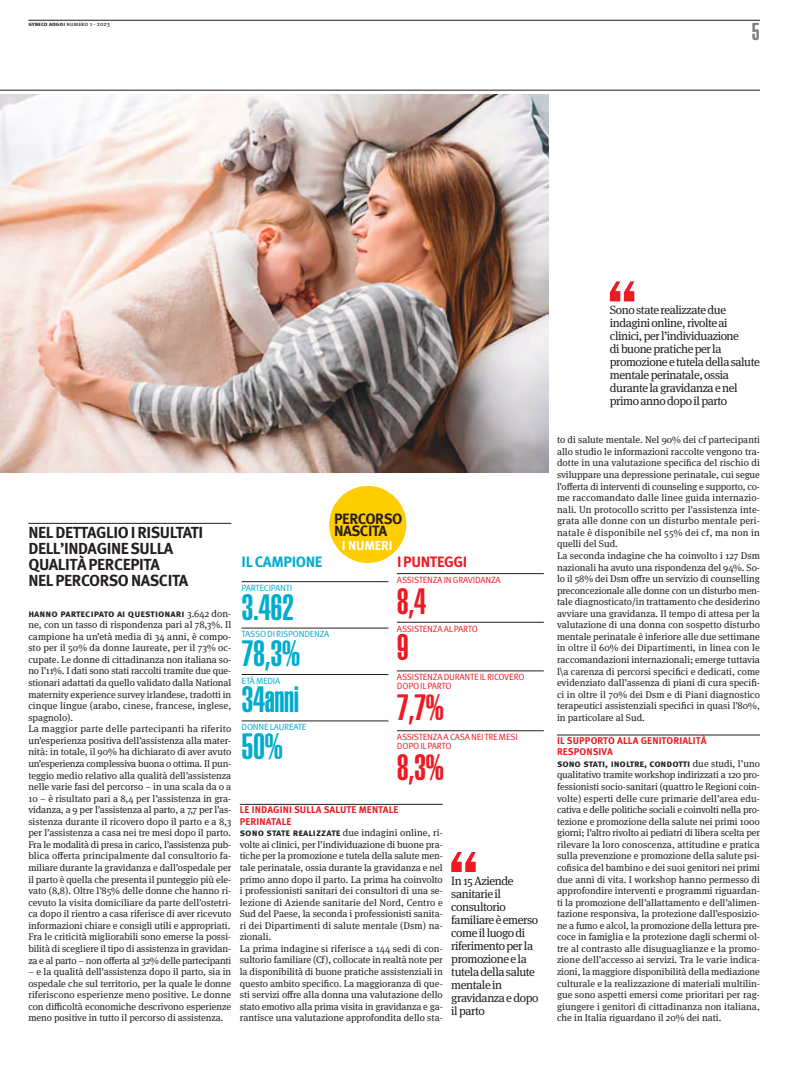
<style>
.page{position:relative;width:794px;height:1078px;background:#fff}
.page>*{position:absolute;margin:0;border:0;box-sizing:border-box;transform-origin:0 0}
.t1{font:900 extra-condensed 36px "Helvetica";letter-spacing:-.01em;color:#00acce}
.t2{font:900 extra-condensed 36px "Helvetica";color:#ef1923}
.t3{font:900 extra-condensed 24px "Helvetica";color:#7d7c7e}
.t4{font:700 16px/16px "Meta Pro";letter-spacing:-.025em;color:#241f1f}
.t5{font:700 15px/12px "Meta Pro";letter-spacing:-.03em;color:#241f1f}
.t6{font:700 15px "Meta Pro";letter-spacing:-.025em;color:#00acce}
.t7{font:700 15px "Meta Pro";letter-spacing:-.025em;color:#ef1923}
.t8{font:700 13px "Meta Pro";letter-spacing:-.02em;color:#fff}
.t9{font:12px/13px "Meta Serif OT";letter-spacing:-.035em;color:#241f1f}
.t10{font:700 10px "Meta Pro";letter-spacing:-.005em;color:#241f1f}
.t11{font:9.8px/11.6px "Meta Serif OT";color:#241f1f}
.t12{font:700 9.8px/11.6px "Meta Pro";letter-spacing:.01em;color:#ef1923}
.t13{font:9px/9px "Meta Pro";letter-spacing:-.025em;color:#ef1923}
.t14{font:9px "Meta Pro";letter-spacing:-.025em;color:#00acce}
.t15{font:6px "Meta Pro";color:#241f1f}
.s1{font-weight:700}
.s2{font-family:"Meta Serif OT";font-weight:400;font-size:9.8px}
.s3{font-family:"Meta Pro";font-weight:700;font-size:10px}
</style>
<div class="page">
<hr style="left:28px;top:20px;width:732px;height:1px;background:#241f1f">
<hr style="left:28px;top:523px;width:203px;height:1px;background:#241f1f">
<hr style="left:240px;top:803px;width:203px;height:1px;background:#241f1f">
<hr style="left:557px;top:734px;width:203px;height:1px;background:#241f1f">
<hr style="left:0;top:90px;width:760px;height:1px;background:#241f1f">
<svg style="left:610px;top:281px;width:24px;height:20px"></svg>
<svg style="left:451px;top:852px;width:25px;height:19px"></svg>
<img style="left:0;top:94px;width:548px;height:378px">
<div style="left:329px;top:486px;width:77px;height:77px;background:#ffcd00;border-radius:50%"></div>
<hr style="left:241px;top:581px;width:147px;height:1px;background:#241f1f">
<hr style="left:241px;top:627px;width:147px;height:1px;background:#241f1f">
<hr style="left:241px;top:674px;width:147px;height:1px;background:#241f1f">
<hr style="left:241px;top:720px;width:147px;height:1px;background:#241f1f">
<hr style="left:397px;top:573px;width:147px;height:1px;background:#241f1f">
<hr style="left:397px;top:622px;width:147px;height:1px;background:#241f1f">
<hr style="left:397px;top:670px;width:147px;height:1px;background:#241f1f">
<hr style="left:397px;top:730px;width:147px;height:1px;background:#241f1f">
<p class="t15" style="left:28px;top:22px;width:83px"><span class="s1">gyneco aogoi</span> numero 1 - 2023</p>
<h2 class="t3" style="left:752px;top:23px;width:9px">5</h2>
<h3 class="t4" style="left:28px;top:525px;width:176px">NEL DETTAGLIO I RISULTATI<br>DELL’INDAGINE SULLA<br>QUALITÀ PERCEPITA<br>NEL PERCORSO NASCITA</h3>
<p class="t10" style="left:28px;top:609px;width:204px">hanno partecipato ai questionari <span class="s2">3.642 don-</span></p>
<p class="t11" style="left:28px;top:619px;width:204px">ne, con un tasso di rispondenza pari al 78,3%. Il campione ha un’età media di 34 anni, è compo&shy;sto per il 50% da donne laureate, per il 73% oc&shy;cupate. Le donne di cittadinanza non italiana so&shy;no l’11%. I dati sono stati raccolti tramite due que&shy;stionari adattati da quello validato dalla National maternity experience survey irlandese, tradotti in cinque lingue (arabo, cinese, francese, inglese, spagnolo).<br>La maggior parte delle partecipanti ha riferito un’esperienza positiva dell’assistenza alla mater&shy;nità: in totale, il 90% ha dichiarato di aver avuto un’esperienza complessiva buona o ottima. Il pun&shy;teggio medio relativo alla qualità dell’assistenza nelle varie fasi del percorso – in una scala da 0 a 10 – è risultato pari a 8,4 per l’assistenza in gra&shy;vidanza, a 9 per l’assistenza al parto, a 7,7 per l’as&shy;sistenza durante il ricovero dopo il parto e a 8,3 per l’assistenza a casa nei tre mesi dopo il parto.<br>Fra le modalità di presa in carico, l’assistenza pub&shy;blica offerta principalmente dal consultorio fa&shy;miliare durante la gravidanza e dall’ospedale per il parto è quella che presenta il punteggio più ele&shy;vato (8,8). Oltre l’85% delle donne che hanno ri&shy;cevuto la visita domiciliare da parte dell’ostetri&shy;ca dopo il rientro a casa riferisce di aver ricevuto informazioni chiare e consigli utili e appropriati.<br>Fra le criticità migliorabili sono emerse la possi&shy;bilità di scegliere il tipo di assistenza in gravidan&shy;za e al parto – non offerta al 32% delle partecipanti</p>
<p class="t11" style="left:28px;top:966px;width:204px;text-align:justify">– e la qualità dell’assistenza dopo il parto, sia in ospedale che sul territorio, per la quale le donne riferiscono esperienze meno positive. Le donne con difficoltà economiche descrivono esperienze meno positive in tutto il percorso di assistenza.</p>
<h3 class="t5" style="left:334px;top:513px;width:70px">PERCORSO<br>NASCITA</h3>
<h3 class="t8" style="left:342px;top:540px;width:52px">I NUMERI</h3>
<h3 class="t6" style="left:242px;top:555px;width:82px">IL CAMPIONE</h3>
<p class="t14" style="left:242px;top:584px;width:52px">PARTECIPANTI</p>
<h1 class="t1" style="left:241px;top:593px;width:54px">3.462</h1>
<p class="t14" style="left:242px;top:630px;width:89px">TASSO DI RISPONDENZA</p>
<h1 class="t1" style="left:241px;top:640px;width:60px">78,3%</h1>
<p class="t14" style="left:242px;top:677px;width:40px">ETÀ MEDIA</p>
<h1 class="t1" style="left:241px;top:686px;width:59px">34anni</h1>
<p class="t14" style="left:242px;top:723px;width:66px">DONNE LAUREATE</p>
<h1 class="t1" style="left:241px;top:733px;width:43px">50%</h1>
<h3 class="t7" style="left:397px;top:555px;width:72px">I PUNTEGGI</h3>
<p class="t13" style="left:397px;top:575px;width:105px">ASSISTENZA IN GRAVIDANZA</p>
<h1 class="t2" style="left:397px;top:588px;width:31px">8,4</h1>
<p class="t13" style="left:397px;top:624px;width:82px">ASSISTENZA AL PARTO</p>
<h1 class="t2" style="left:397px;top:634px;width:13px">9</h1>
<p class="t13" style="left:397px;top:673px;width:129px">ASSISTENZA DURANTE IL RICOVERO<br>DOPO IL PARTO</p>
<h1 class="t2" style="left:397px;top:694px;width:48px">7,7%</h1>
<p class="t13" style="left:397px;top:732px;width:122px">ASSISTENZA A CASA NEI TRE MESI<br>DOPO IL PARTO</p>
<h1 class="t2" style="left:397px;top:754px;width:48px">8,3%</h1>
<p class="t12" style="left:240px;top:804px;width:160px">LE INDAGINI SULLA SALUTE MENTALE<br>PERINATALE</p>
<p class="t11" style="left:240px;top:827px;width:204px"><span class="s3">sono state realizzate</span> due indagini online, ri&shy;volte ai clinici, per l’individuazione di buone pra&shy;tiche per la promozione e tutela della salute men&shy;tale perinatale, ossia durante la gravidanza e nel primo anno dopo il parto. La prima ha coinvolto i professionisti sanitari dei consultori di una se&shy;lezione di Aziende sanitarie del Nord, Centro e Sud del Paese, la seconda i professionisti sanita&shy;ri dei Dipartimenti di salute mentale (Dsm) na&shy;zionali.<br>La prima indagine si riferisce a 144 sedi di con&shy;sultorio familiare (Cf), collocate in realtà note per la disponibilità di buone pratiche assistenziali in questo ambito specifico. La maggioranza di que&shy;sti servizi offre alla donna una valutazione dello stato emotivo alla prima visita in gravidanza e ga&shy;rantisce una valutazione approfondita dello sta-</p>
<p class="t9" style="left:451px;top:875px;width:89px">In 15 Aziende sanitarie il consultorio familiare è emerso come il luogo di riferimento per la promozione e la tutela della salute mentale in gravidanza e dopo il parto</p>
<p class="t9" style="left:610px;top:304px;width:152px">Sono state realizzate due indagini online, rivolte ai clinici, per l’individuazione<br>di buone pratiche per la promozione e tutela della salute mentale perinatale, ossia durante la gravidanza e nel primo anno dopo il parto</p>
<p class="t11" style="left:557px;top:435px;width:204px">to di salute mentale. Nel 90% dei cf partecipanti allo studio le informazioni raccolte vengono tra&shy;dotte in una valutazione specifica del rischio di sviluppare una depressione perinatale, cui segue l’offerta di interventi di counseling e supporto, co&shy;me raccomandato dalle linee guida internazio&shy;nali. Un protocollo scritto per l’assistenza inte&shy;grata alle donne con un disturbo mentale peri&shy;natale è disponibile nel 55% dei cf, ma non in quelli del Sud.<br>La seconda indagine che ha coinvolto i 127 Dsm nazionali ha avuto una rispondenza del 94%. So&shy;lo il 58% dei Dsm offre un servizio di counselling preconcezionale alle donne con un disturbo men&shy;tale diagnosticato/in trattamento che desiderino avviare una gravidanza. Il tempo di attesa per la valutazione di una donna con sospetto disturbo mentale perinatale è inferiore alle due settimane in oltre il 60% dei Dipartimenti, in linea con le raccomandazioni internazionali; emerge tuttavia l\a carenza di percorsi specifici e dedicati, come evidenziato dall’assenza di piani di cura specifi&shy;ci in oltre il 70% dei Dsm e di Piani diagnostico terapeutici assistenziali specifici in quasi l’80%, in particolare al Sud.</p>
<p class="t12" style="left:557px;top:735px;width:151px">IL SUPPORTO ALLA GENITORIALITÀ<br>RESPONSIVA</p>
<p class="t10" style="left:557px;top:759px;width:204px">sono stati, inoltre, condotti <span class="s2">due studi, l’uno</span></p>
<p class="t11" style="left:557px;top:769px;width:204px;text-align:justify">qualitativo tramite workshop indirizzati a 120 pro&shy;fessionisti socio-sanitari (quattro le Regioni coin&shy;volte) esperti delle cure primarie dell’area edu&shy;cativa e delle politiche sociali e coinvolti nella pro&shy;tezione e promozione della salute nei primi 1000 giorni; l’altro rivolto ai pediatri di libera scelta per rilevare la loro conoscenza, attitudine e pratica sulla prevenzione e promozione della salute psi&shy;cofisica del bambino e dei suoi genitori nei primi due anni di vita. I workshop hanno permesso di approfondire interventi e programmi riguardan&shy;ti la promozione dell’allattamento e dell’alimen&shy;tazione responsiva, la protezione dall’esposizio&shy;ne a fumo e alcol, la promozione della lettura pre&shy;coce in famiglia e la protezione dagli schermi ol&shy;tre al contrasto alle disuguaglianze e la promo&shy;zione dell’accesso ai servizi. Tra le varie indica&shy;zioni, la maggiore disponibilità della mediazione culturale e la realizzazione di materiali multilin&shy;gue sono aspetti emersi come prioritari per rag&shy;giungere i genitori di cittadinanza non italiana, che in Italia riguardano il 20% dei nati.</p>
</div>
